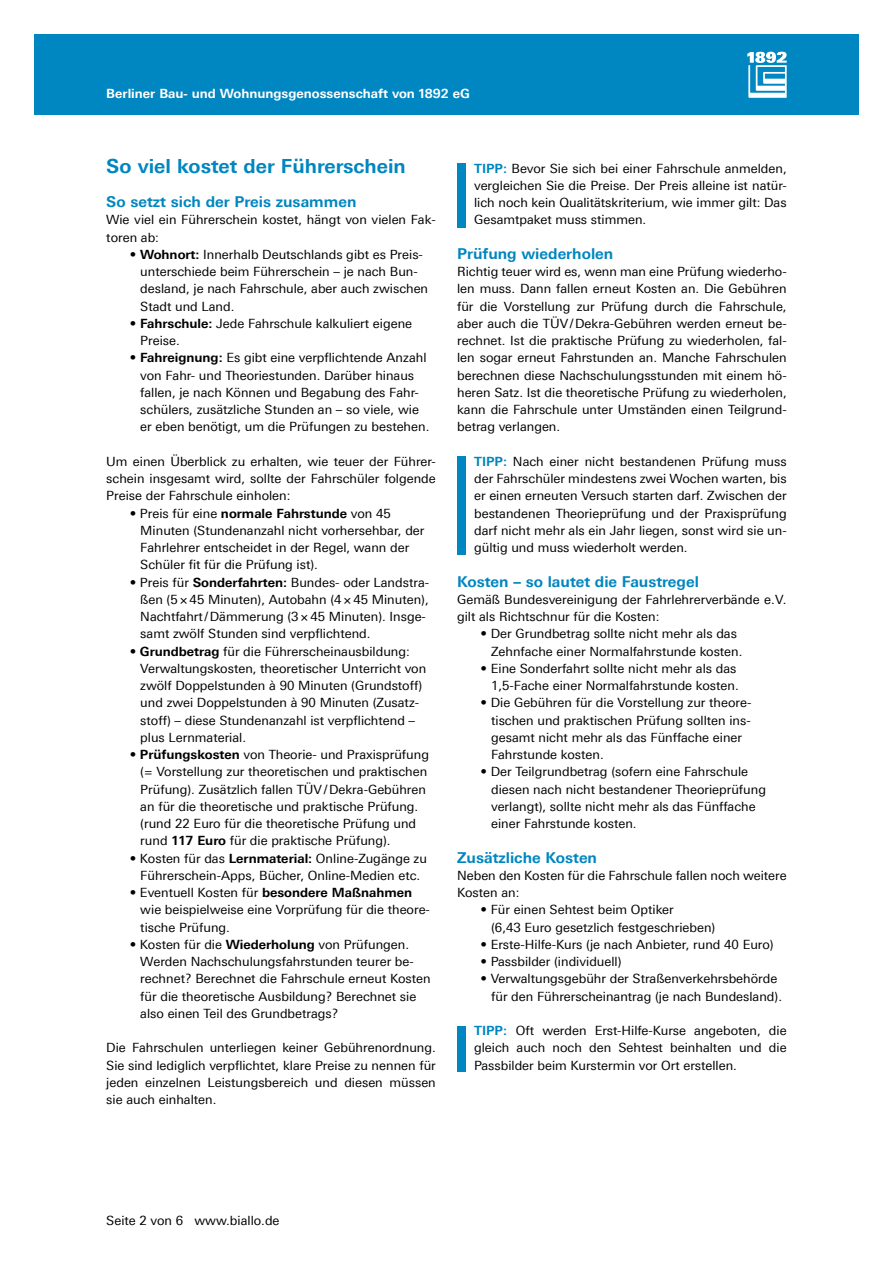
<style>
.page{position:relative;width:893px;height:1263px;background:#fff}
.page>*{position:absolute;margin:0;border:0;box-sizing:border-box;transform-origin:0 0}
.t1{font:700 19.5px "Linotype Univers 630";color:#0086c0}
.t2{font:700 15px "Linotype Univers 630";color:#0086c0}
.t3{font:12.75px/17.2px "Linotype Univers 430";color:#000}
.t4{font:700 12.75px "Linotype Univers 630";color:#fff}
.s1{font-family:"Linotype Univers 630";font-weight:700}
.s2{font-family:"Linotype Univers 630";font-weight:700;color:#0086c0}
</style>
<div class="page">
<div style="left:34px;top:34px;width:825px;height:81px;background:#0086c0"></div>
<svg style="left:747px;top:52px;width:40px;height:46px"></svg>
<div style="left:457px;top:163px;width:9px;height:65px;background:#0086c0"></div>
<div style="left:457px;top:456px;width:9px;height:98px;background:#0086c0"></div>
<div style="left:457px;top:1026px;width:9px;height:45px;background:#0086c0"></div>
<p class="t4" style="left:106px;top:86px;width:365px">Berliner Bau- und Wohnungsgenossenschaft von 1892 eG</p>
<h1 class="t1" style="left:106px;top:154px;width:301px">So viel kostet der Führerschein</h1>
<p class="t2" style="left:106px;top:193px;width:252px">So setzt sich der Preis zusammen</p>
<p class="t3" style="left:106px;top:211px;width:331px">Wie viel ein Führerschein kostet, hängt von vielen Fak&shy;toren ab:</p>
<p class="t3" style="left:140px;top:246px;width:289px;text-indent:-11px"><span class="s1">• Wohnort:</span> Innerhalb Deutschlands gibt es Preis&shy;unterschiede beim Führerschein – je nach Bun&shy;desland, je nach Fahrschule, aber auch zwischen Stadt und Land.</p>
<p class="t3" style="left:140px;top:315px;width:273px;text-indent:-11px"><span class="s1">• Fahrschule:</span> Jede Fahrschule kalkuliert eigene<br>Preise.</p>
<p class="t3" style="left:140px;top:349px;width:291px;text-indent:-11px"><span class="s1">• Fahreignung:</span> Es gibt eine verpflichtende Anzahl von Fahr- und Theoriestunden. Darüber hinaus fallen, je nach Können und Begabung des Fahr&shy;schülers, zusätzliche Stunden an – so viele, wie er eben benötigt, um die Prüfungen zu bestehen.</p>
<p class="t3" style="left:106px;top:453px;width:331px;text-align:justify">Um einen Überblick zu erhalten, wie teuer der Führer&shy;schein insgesamt wird, sollte der Fahrschüler folgende Preise der Fahrschule einholen:</p>
<p class="t3" style="left:140px;top:504px;width:286px;text-indent:-11px">• Preis für eine <span class="s1">normale Fahrstunde</span> von 45<br>Minuten (Stundenanzahl nicht vorhersehbar, der Fahrlehrer entscheidet in der Regel, wann der Schüler fit für die Prüfung ist).</p>
<p class="t3" style="left:140px;top:573px;width:290px;text-indent:-11px">• Preis für <span class="s1">Sonderfahrten:</span> Bundes- oder Landstra&shy;ßen (5×45 Minuten), Autobahn (4×45 Minuten), Nachtfahrt/Dämmerung (3×45 Minuten). Insge&shy;samt zwölf Stunden sind verpflichtend.</p>
<p class="t3" style="left:140px;top:642px;width:287px;text-indent:-11px">• <span class="s1">Grundbetrag</span> für die Führerscheinausbildung:<br>Verwaltungskosten, theoretischer Unterricht von zwölf Doppelstunden à 90 Minuten (Grundstoff) und zwei Doppelstunden à 90 Minuten (Zusatz&shy;stoff) – diese Stundenanzahl ist verpflichtend – plus Lernmaterial.</p>
<p class="t3" style="left:140px;top:746px;width:290px;text-indent:-11px">• <span class="s1">Prüfungskosten</span> von Theorie- und Praxisprüfung (= Vorstellung zur theoretischen und praktischen Prüfung). Zusätzlich fallen TÜV/Dekra-Gebühren an für die theoretische und praktische Prüfung. (rund 22 Euro für die theoretische Prüfung und rund <span class="s1">117 Euro</span> für die praktische Prüfung).</p>
<p class="t3" style="left:130px;top:849px;width:299px;text-align:center">• Kosten für das <span class="s1">Lernmaterial:</span> Online-Zugänge zu<br>Führerschein-Apps, Bücher, Online-Medien etc.</p>
<p class="t3" style="left:140px;top:884px;width:291px;text-indent:-11px">• Eventuell Kosten für <span class="s1">besondere Maßnahmen </span>wie beispielweise eine Vorprüfung für die theore&shy;tische Prüfung.</p>
<p class="t3" style="left:140px;top:936px;width:292px;text-indent:-11px">• Kosten für die <span class="s1">Wiederholung</span> von Prüfungen.<br>Werden Nachschulungsfahrstunden teurer be&shy;rechnet? Berechnet die Fahrschule erneut Kosten für die theoretische Ausbildung? Berechnet sie also einen Teil des Grundbetrags?</p>
<p class="t3" style="left:106px;top:1039px;width:331px;text-align:justify">Die Fahrschulen unterliegen keiner Gebührenordnung.<br>Sie sind lediglich verpflichtet, klare Preise zu nennen für jeden einzelnen Leistungsbereich und diesen müssen sie auch einhalten.</p>
<p class="t3" style="left:474px;top:159px;width:314px;text-align:justify"><span class="s2">TIPP:</span> Bevor Sie sich bei einer Fahrschule anmelden, vergleichen Sie die Preise. Der Preis alleine ist natür&shy;lich noch kein Qualitätskriterium, wie immer gilt: Das Gesamtpaket muss stimmen.</p>
<p class="t2" style="left:457px;top:244px;width:158px">Prüfung wiederholen</p>
<p class="t3" style="left:457px;top:263px;width:331px;text-align:justify">Richtig teuer wird es, wenn man eine Prüfung wiederho&shy;len muss. Dann fallen erneut Kosten an. Die Gebühren für die Vorstellung zur Prüfung durch die Fahrschule, aber auch die TÜV/Dekra-Gebühren werden erneut be&shy;rechnet. Ist die praktische Prüfung zu wiederholen, fal&shy;len sogar erneut Fahrstunden an. Manche Fahrschulen berechnen diese Nachschulungsstunden mit einem hö&shy;heren Satz. Ist die theoretische Prüfung zu wiederholen, kann die Fahrschule unter Umständen einen Teilgrund&shy;betrag verlangen.</p>
<p class="t3" style="left:474px;top:453px;width:314px;text-align:justify"><span class="s2">TIPP:</span> Nach einer nicht bestandenen Prüfung muss der Fahrschüler mindestens zwei Wochen warten, bis er einen erneuten Versuch starten darf. Zwischen der bestandenen Theorieprüfung und der Praxisprüfung darf nicht mehr als ein Jahr liegen, sonst wird sie un&shy;gültig und muss wiederholt werden.</p>
<p class="t2" style="left:457px;top:572px;width:243px">Kosten – so lautet die Faustregel</p>
<p class="t3" style="left:457px;top:591px;width:331px">Gemäß Bundesvereinigung der Fahrlehrerverbände e.V. gilt als Richtschnur für die Kosten:</p>
<p class="t3" style="left:491px;top:625px;width:253px;text-indent:-11px">• Der Grundbetrag sollte nicht mehr als das<br>Zehnfache einer Normalfahrstunde kosten.</p>
<p class="t3" style="left:480px;top:660px;width:260px;text-align:right">• Eine Sonderfahrt sollte nicht mehr als das<br>1,5-Fache einer Normalfahrstunde kosten.</p>
<p class="t3" style="left:491px;top:694px;width:261px;text-indent:-11px">• Die Gebühren für die Vorstellung zur theore&shy;tischen und praktischen Prüfung sollten ins&shy;gesamt nicht mehr als das Fünffache einer Fahrstunde kosten.</p>
<p class="t3" style="left:491px;top:763px;width:276px;text-indent:-11px">• Der Teilgrundbetrag (sofern eine Fahrschule diesen nach nicht bestandener Theorieprüfung verlangt), sollte nicht mehr als das Fünffache einer Fahrstunde kosten.</p>
<p class="t2" style="left:457px;top:848px;width:141px">Zusätzliche Kosten</p>
<p class="t3" style="left:457px;top:867px;width:331px">Neben den Kosten für die Fahrschule fallen noch weitere<br>Kosten an:</p>
<p class="t3" style="left:491px;top:901px;width:226px;text-indent:-11px">• Für einen Sehtest beim Optiker<br>(6,43 Euro gesetzlich festgeschrieben)</p>
<p class="t3" style="left:480px;top:936px;width:295px">• Erste-Hilfe-Kurs (je nach Anbieter, rund 40 Euro)</p>
<p class="t3" style="left:480px;top:953px;width:143px">• Passbilder (individuell)</p>
<p class="t3" style="left:491px;top:970px;width:292px;text-indent:-11px">• Verwaltungsgebühr der Straßenverkehrsbehörde für den Führerscheinantrag (je nach Bundesland).</p>
<p class="t3" style="left:474px;top:1022px;width:314px;text-align:justify"><span class="s2">TIPP:</span> Oft werden Erst-Hilfe-Kurse angeboten, die gleich auch noch den Sehtest beinhalten und die Passbilder beim Kurstermin vor Ort erstellen.</p>
<p class="t3" style="left:106px;top:1212px;width:175px">Seite 2 von 6 www.biallo.de</p>
</div>
